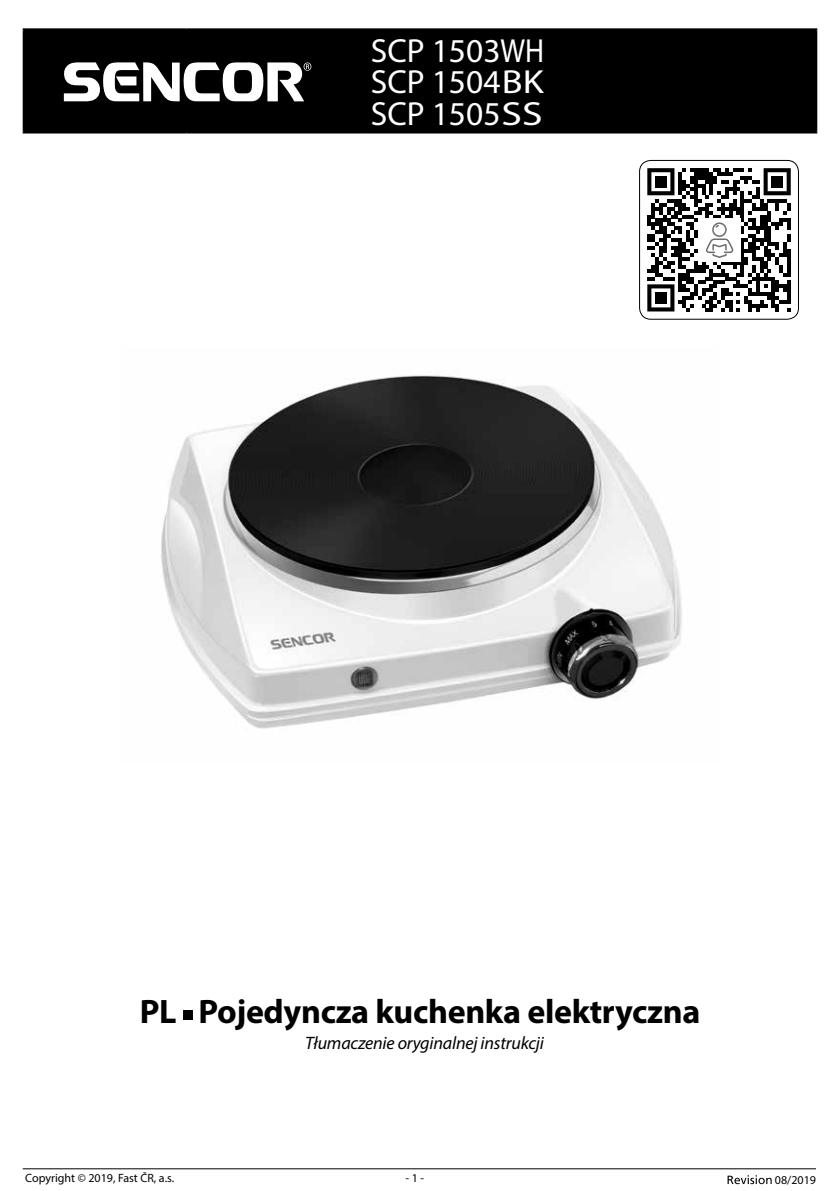
<style>
.page{position:relative;width:840px;height:1191px;background:#fff}
.page>*{position:absolute;margin:0;border:0;box-sizing:border-box;transform-origin:0 0}
.t1{font:700 34px "Myriad Pro";letter-spacing:-.01em;color:#000}
.t2{font:33.4px/31px "Myriad Pro";color:#fff;text-align:justify}
.t3{font:italic 18px "Myriad Pro";letter-spacing:-.01em;color:#000}
.t4{font:12px "Myriad Pro";color:#000}
</style>
<div class="page">
<hr style="left:23px;top:1168px;width:792px;height:1px;background:#000">
<svg style="left:727px;top:1175px;width:44px;height:9px"></svg>
<img style="left:161px;top:375px;width:521px;height:354px">
<div style="left:183px;top:1010px;width:9px;height:9px;background:#000"></div>
<div style="left:25px;top:30px;width:789px;height:101px;background:#000"></div>
<hr style="left:23px;top:28px;width:163px;height:2px;background:#000">
<hr style="left:23px;top:30px;width:2px;height:101px;background:#000">
<hr style="left:186px;top:28px;width:176px;height:2px;background:#000">
<hr style="left:185px;top:30px;width:2px;height:101px;background:#000">
<hr style="left:362px;top:28px;width:454px;height:2px;background:#000">
<hr style="left:361px;top:30px;width:2px;height:101px;background:#000">
<hr style="left:814px;top:30px;width:2px;height:101px;background:#000">
<hr style="left:23px;top:131px;width:163px;height:2px;background:#000">
<hr style="left:186px;top:131px;width:176px;height:2px;background:#000">
<hr style="left:362px;top:131px;width:454px;height:2px;background:#000">
<svg style="left:63px;top:62px;width:248px;height:40px"></svg>
<svg style="left:639px;top:160px;width:159px;height:159px"></svg>
<h2 class="t2" style="left:370px;top:35px;width:175px">SCP 1503WH SCP 1504BK SCP 1505SS</h2>
<h1 class="t1" style="left:140px;top:989px;width:561px">PL Pojedyncza kuchenka elektryczna</h1>
<h3 class="t3" style="left:305px;top:1032px;width:240px">Tłumaczenie oryginalnej instrukcji</h3>
<p class="t4" style="left:25px;top:1170px;width:150px">Copyright © 2019, Fast ČR, a.s.</p>
<p class="t4" style="left:405px;top:1170px;width:20px">- 1 -</p>
<p class="t4" style="left:774px;top:1172px;width:43px">08/2019</p>
</div>
